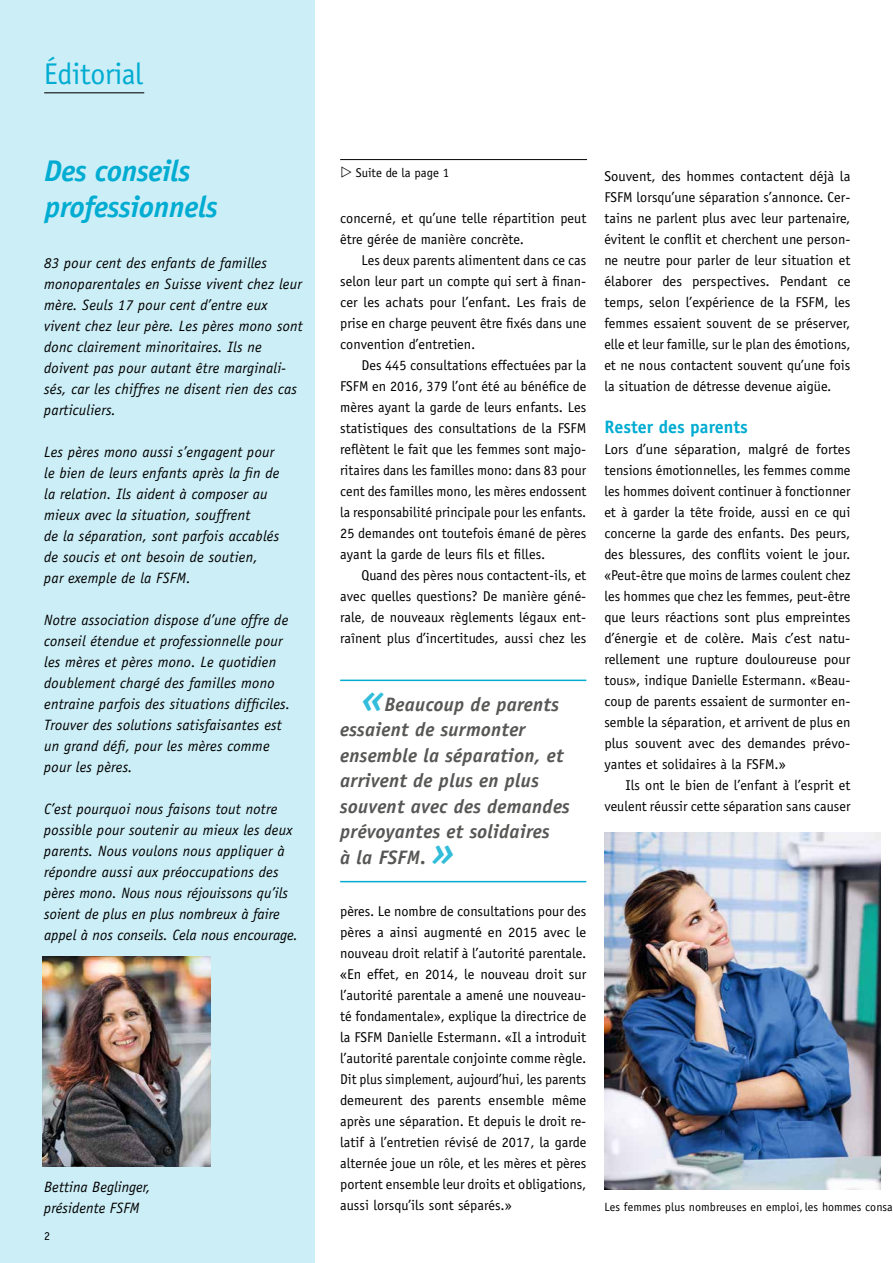
<style>
.page{position:relative;width:893px;height:1263px;background:#fff}
.page>*{position:absolute;margin:0;border:0;box-sizing:border-box;transform-origin:0 0}
.t1{font:italic 700 30px/36px "Officina Sans";letter-spacing:-.01em;color:#00acd2}
.t2{font:30px "Officina Sans";letter-spacing:-.01em;color:#00acd2}
.Zitate{font:italic 700 19.5px/25.5px "Officina Sans";letter-spacing:.015em;color:#575756}
.Zwischentitel{font:700 18px "Officina Sans";letter-spacing:.005em;color:#00acd2}
.lauftext_kursiv_ohne{font:italic 15px/21px "Officina Sans";letter-spacing:.015em;color:#000}
.Lauftext_mit_einzug{font:14.25px/21px "Officina Sans";letter-spacing:.005em;color:#000;text-align:justify}
.t3{font:12.75px "Officina Sans";color:#000}
.Bildlegende{font:12px "Officina Sans";letter-spacing:.01em;color:#000}
.s1{font-family:"European Pi Three";font-size:14.4px}
.s2{font-size:37.5px;color:#33bddb}
</style>
<div class="page">
<img style="left:604px;top:832px;width:276px;height:357px">
<div style="left:0;top:0;width:315px;height:1263px;background:#cceef6"></div>
<hr style="left:44px;top:92px;width:100px;height:1px;background:#000">
<img style="left:43px;top:957px;width:168px;height:210px">
<hr style="left:340px;top:680px;width:246px;height:1px;background:#00acd2">
<hr style="left:340px;top:881px;width:246px;height:1px;background:#00acd2">
<hr style="left:340px;top:159px;width:247px;height:1px;background:#000">
<p class="t2" style="left:44px;top:56px;width:101px">Éditorial</p>
<p class="t1" style="left:44px;top:153px;width:175px">Des conseils professionnels</p>
<p class="lauftext_kursiv_ohne" style="left:44px;top:252px;width:260px">83 pour cent des enfants de familles monoparentales en Suisse vivent chez leur mère. Seuls 17 pour cent d’entre eux vivent chez leur père. Les pères mono sont donc clairement minoritaires. Ils ne doivent pas pour autant être marginali&shy;sés, car les chiffres ne disent rien des cas particuliers.</p>
<p class="lauftext_kursiv_ohne" style="left:44px;top:441px;width:237px">Les pères mono aussi s’engagent pour le bien de leurs enfants après la fin de la relation. Ils aident à composer au mieux avec la situation, souffrent<br>de la séparation, sont parfois accablés de soucis et ont besoin de soutien, par exemple de la FSFM.</p>
<p class="lauftext_kursiv_ohne" style="left:44px;top:609px;width:247px">Notre association dispose d’une offre de conseil étendue et professionnelle pour les mères et pères mono. Le quotidien doublement chargé des familles mono entraine parfois des situations difficiles.<br>Trouver des solutions satisfaisantes est un grand défi, pour les mères comme pour les pères.</p>
<p class="lauftext_kursiv_ohne" style="left:44px;top:798px;width:255px">C’est pourquoi nous faisons tout notre possible pour soutenir au mieux les deux parents. Nous voulons nous appliquer à répondre aussi aux préoccupations des pères mono. Nous nous réjouissons qu’ils soient de plus en plus nombreux à faire appel à nos conseils. Cela nous encourage.</p>
<p class="lauftext_kursiv_ohne" style="left:44px;top:1176px;width:108px">Bettina Beglinger, présidente FSFM</p>
<p class="Bildlegende" style="left:44px;top:1228px;width:7px">2</p>
<p class="t3" style="left:340px;top:165px;width:110px"><span class="s1">e</span> Suite de la page 1</p>
<p class="Lauftext_mit_einzug" style="left:340px;top:208px;width:248px">concerné, et qu’une telle répartition peut être gérée de manière concrète.</p>
<p class="Lauftext_mit_einzug" style="left:340px;top:250px;width:248px;text-indent:21px">Les deux parents alimentent dans ce cas selon leur part un compte qui sert à finan&shy;cer les achats pour l’enfant. Les frais de prise en charge peuvent être fixés dans une convention d’entretien.</p>
<p class="Lauftext_mit_einzug" style="left:340px;top:355px;width:248px;text-indent:21px">Des 445 consultations effectuées par la FSFM en 2016, 379 l’ont été au bénéfice de mères ayant la garde de leurs enfants. Les statistiques des consultations de la FSFM reflètent le fait que les femmes sont majo&shy;ritaires dans les familles mono: dans 83 pour cent des familles mono, les mères endossent la responsabilité principale pour les enfants.<br>25 demandes ont toutefois émané de pères ayant la garde de leurs fils et filles.</p>
<p class="Lauftext_mit_einzug" style="left:340px;top:565px;width:248px;text-indent:21px">Quand des pères nous contactent-ils, et avec quelles questions? De manière géné&shy;rale, de nouveaux règlements légaux ent&shy;raînent plus d’incertitudes, aussi chez les</p>
<p class="Zitate" style="left:340px;top:691px;width:231px;text-indent:21px"><span class="s2">«</span>Beaucoup de parents essaient de surmonter ensemble la séparation, et arrivent de plus en plus souvent avec des demandes prévoyantes et solidaires<br>à la FSFM. <span class="s2">»</span></p>
<p class="Lauftext_mit_einzug" style="left:340px;top:901px;width:248px">pères. Le nombre de consultations pour des pères a ainsi augmenté en 2015 avec le nouveau droit relatif à l’autorité parentale. «En effet, en 2014, le nouveau droit sur l’autorité parentale a amené une nouveau&shy;té fondamentale», explique la directrice de la FSFM Danielle Estermann. «Il a introduit l’autorité parentale conjointe comme règle.<br>Dit plus simplement, aujourd’hui, les parents demeurent des parents ensemble même après une séparation. Et depuis le droit re&shy;latif à l’entretien révisé de 2017, la garde alternée joue un rôle, et les mères et pères portent ensemble leur droits et obligations, aussi lorsqu’ils sont séparés.»</p>
<p class="Lauftext_mit_einzug" style="left:604px;top:166px;width:248px">Souvent, des hommes contactent déjà la FSFM lorsqu’une séparation s’annonce. Cer&shy;tains ne parlent plus avec leur partenaire, évitent le conflit et cherchent une person&shy;ne neutre pour parler de leur situation et élaborer des perspectives. Pendant ce temps, selon l’expérience de la FSFM, les femmes essaient souvent de se préserver, elle et leur famille, sur le plan des émotions, et ne nous contactent souvent qu’une fois la situation de détresse devenue aigüe.</p>
<p class="Zwischentitel" style="left:604px;top:416px;width:145px">Rester des parents</p>
<p class="Lauftext_mit_einzug" style="left:604px;top:439px;width:248px">Lors d’une séparation, malgré de fortes tensions émotionnelles, les femmes comme les hommes doivent continuer à fonctionner et à garder la tête froide, aussi en ce qui concerne la garde des enfants. Des peurs, des blessures, des conflits voient le jour. «Peut-être que moins de larmes coulent chez les hommes que chez les femmes, peut-être que leurs réactions sont plus empreintes d’énergie et de colère. Mais c’est natu&shy;rellement une rupture douloureuse pour tous», indique Danielle Estermann. «Beau&shy;coup de parents essaient de surmonter en&shy;semble la séparation, et arrivent de plus en plus souvent avec des demandes prévo&shy;yantes et solidaires à la FSFM.»</p>
<p class="Lauftext_mit_einzug" style="left:604px;top:775px;width:248px;text-align:right">Ils ont le bien de l’enfant à l’esprit et veulent réussir cette séparation sans causer</p>
<p class="Bildlegende" style="left:604px;top:1199px;width:290px">Les femmes plus nombreuses en emploi, les hommes consa</p>
</div>
